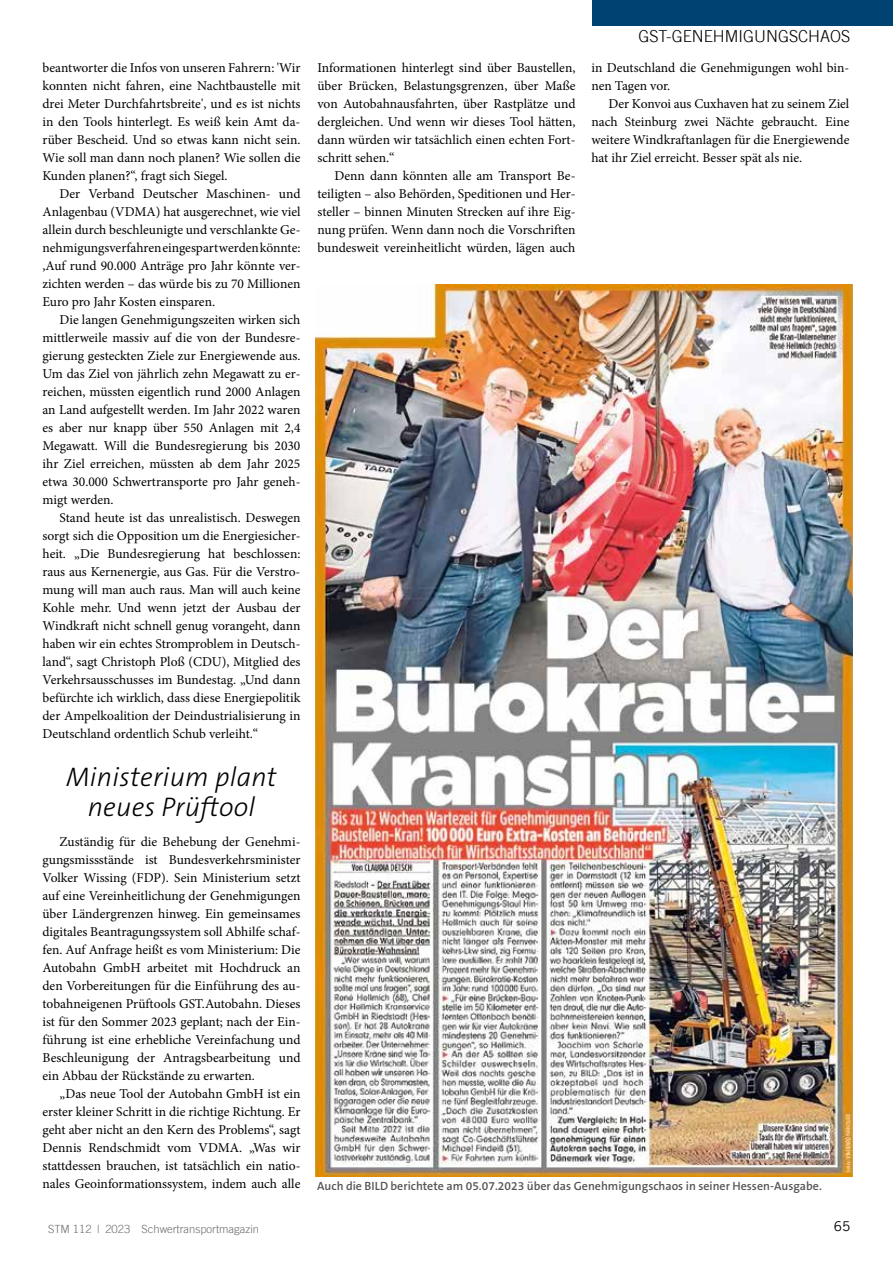
<style>
.page{position:relative;width:893px;height:1263px;background:#fff}
.page>*{position:absolute;margin:0;border:0;box-sizing:border-box;transform-origin:0 0}
.t1{font:italic 300 27px/30px "The Sans B W3";letter-spacing:.01em;color:#000;text-align:center}
.t2{font:300 16.5px "Trade Gothic LT";color:#000}
.t3{font:13.5px/18px "Minion Pro";color:#000;text-align:justify}
.t4{font:13.5px "Trade Gothic LT";color:#000}
.t5{font:600 12px "The Sans B W6";color:#565655}
.t6{font:300 11.25px "Trade Gothic LT";color:#6e6e6e}
</style>
<div class="page">
<div style="left:592px;top:0;width:301px;height:26px;background:#004272"></div>
<img style="left:316px;top:285px;width:536px;height:892px">
<p class="t3" style="left:43px;top:59px;width:259px">beantworter die Infos von unseren Fahrern: 'Wir konnten nicht fahren, eine Nachtbaustelle mit drei Meter Durchfahrtsbreite', und es ist nichts in den Tools hinterlegt. Es weiß kein Amt da&shy;rüber Bescheid. Und so etwas kann nicht sein.<br>Wie soll man dann noch planen? Wie sollen die Kunden planen?“, fragt sich Siegel.</p>
<p class="t3" style="left:43px;top:185px;width:259px;text-indent:17px">Der Verband Deutscher Maschinen- und Anlagenbau (VDMA) hat ausgerechnet, wie viel allein durch beschleunigte und verschlankte Ge&shy;nehmigungsverfahren eingespart werden könnte: ,Auf rund 90.000 Anträge pro Jahr könnte ver&shy;zichten werden – das würde bis zu 70 Millionen Euro pro Jahr Kosten einsparen.</p>
<p class="t3" style="left:43px;top:311px;width:259px;text-indent:17px">Die langen Genehmigungszeiten wirken sich mittlerweile massiv auf die von der Bundesre&shy;gierung gesteckten Ziele zur Energiewende aus.<br>Um das Ziel von jährlich zehn Megawatt zu er&shy;reichen, müssten eigentlich rund 2000 Anlagen an Land aufgestellt werden. Im Jahr 2022 waren es aber nur knapp über 550 Anlagen mit 2,4<br>Megawatt. Will die Bundesregierung bis 2030 ihr Ziel erreichen, müssten ab dem Jahr 2025 etwa 30.000 Schwertransporte pro Jahr geneh&shy;migt werden.</p>
<p class="t3" style="left:43px;top:509px;width:259px;text-indent:17px">Stand heute ist das unrealistisch. Deswegen sorgt sich die Opposition um die Energiesicher&shy;heit. „Die Bundesregierung hat beschlossen: raus aus Kernenergie, aus Gas. Für die Verstro&shy;mung will man auch raus. Man will auch keine Kohle mehr. Und wenn jetzt der Ausbau der Windkraft nicht schnell genug vorangeht, dann haben wir ein echtes Stromproblem in Deutsch&shy;land“, sagt Christoph Ploß (CDU), Mitglied des Verkehrsausschusses im Bundestag. „Und dann befürchte ich wirklich, dass diese Energiepolitik der Ampelkoalition der Deindustrialisierung in Deutschland ordentlich Schub verleiht.“</p>
<h1 class="t1" style="left:66px;top:763px;width:212px">Ministerium plant neues Prüftool</h1>
<p class="t3" style="left:43px;top:833px;width:259px;text-indent:17px">Zuständig für die Behebung der Genehmi&shy;gungsmissstände ist Bundesverkehrsminister Volker Wissing (FDP). Sein Ministerium setzt auf eine Vereinheitlichung der Genehmigungen über Ländergrenzen hinweg. Ein gemeinsames digitales Beantragungssystem soll Abhilfe schaf&shy;fen. Auf Anfrage heißt es vom Ministerium: Die Autobahn GmbH arbeitet mit Hochdruck an den Vorbereitungen für die Einführung des au&shy;tobahneigenen Prüftools GST.Autobahn. Dieses ist für den Sommer 2023 geplant; nach der Ein&shy;führung ist eine erhebliche Vereinfachung und Beschleunigung der Antragsbearbeitung und ein Abbau der Rückstände zu erwarten.</p>
<p class="t3" style="left:43px;top:1085px;width:259px;text-indent:17px">„Das neue Tool der Autobahn GmbH ist ein erster kleiner Schritt in die richtige Richtung. Er geht aber nicht an den Kern des Problems“, sagt Dennis Rendschmidt vom VDMA. „Was wir stattdessen brauchen, ist tatsächlich ein natio&shy;nales Geoinformationssystem, indem auch alle</p>
<p class="t3" style="left:317px;top:59px;width:259px">Informationen hinterlegt sind über Baustellen, über Brücken, Belastungsgrenzen, über Maße von Autobahnausfahrten, über Rastplätze und dergleichen. Und wenn wir dieses Tool hätten, dann würden wir tatsächlich einen echten Fort&shy;schritt sehen.“</p>
<p class="t3" style="left:317px;top:167px;width:259px;text-indent:17px">Denn dann könnten alle am Transport Be&shy;teiligten – also Behörden, Speditionen und Her&shy;steller – binnen Minuten Strecken auf ihre Eig&shy;nung prüfen. Wenn dann noch die Vorschriften bundesweit vereinheitlicht würden, lägen auch</p>
<p class="t2" style="left:638px;top:26px;width:214px">GST-GENEHMIGUNGSCHAOS</p>
<p class="t3" style="left:591px;top:59px;width:259px">in Deutschland die Genehmigungen wohl bin&shy;nen Tagen vor.</p>
<p class="t3" style="left:591px;top:95px;width:259px;text-indent:17px">Der Konvoi aus Cuxhaven hat zu seinem Ziel nach Steinburg zwei Nächte gebraucht. Eine weitere Windkraftanlagen für die Energiewende hat ihr Ziel erreicht. Besser spät als nie.</p>
<p class="t5" style="left:317px;top:1178px;width:506px">Auch die BILD berichtete am 05.07.2023 über das Genehmigungschaos in seiner Hessen-Ausgabe.</p>
<p class="t6" style="left:48px;top:1222px;width:212px">STM 112 | 2023 Schwertransportmagazin</p>
<p class="t4" style="left:834px;top:1218px;width:18px">65</p>
</div>
